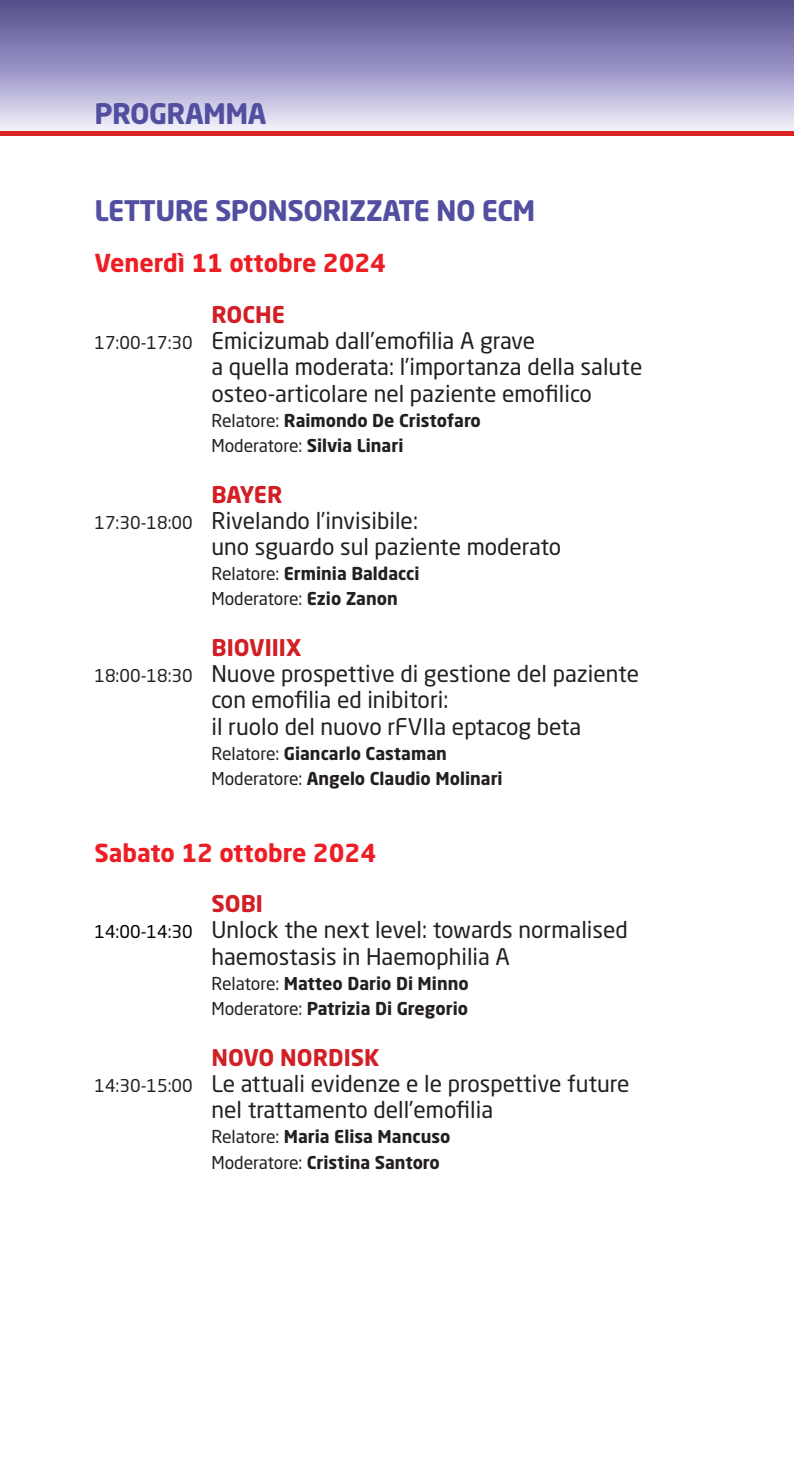
<style>
.page{position:relative;width:794px;height:1474px;background:#fff}
.page>*{position:absolute;margin:0;border:0;box-sizing:border-box;transform-origin:0 0}
.t1{font:700 28px "Neo Sans Std";letter-spacing:-.02em;color:#524fa1}
.t2{font:700 24.5px "Neo Sans Std";color:#ed1d24}
.t3{font:22.75px "Neo Sans Std";color:#231f20}
.t4{font:700 22.75px "Neo Sans Std";color:#d21f26}
.t5{font:700 17.5px/25.2px "Neo Sans Std";color:#231f20}
.s1{font-size:17.5px}
.s2{font-weight:400}
.s3{font-size:17.5px;color:#000}
</style>
<div class="page">
<div style="left:0;top:0;width:794px;height:135px;background:linear-gradient(to bottom,#4b458a,#f1efff)"></div>
<hr style="left:0;top:131px;width:794px;height:4px;background:#da2428">
<p class="t1" style="left:94px;top:95px;width:174px">PROGRAMMA</p>
<p class="t1" style="left:94px;top:193px;width:442px">LETTURE SPONSORIZZATE NO ECM</p>
<p class="t2" style="left:94px;top:248px;width:293px">Venerdì 11 ottobre 2024</p>
<p class="t4" style="left:211px;top:300px;width:75px">ROCHE</p>
<p class="t3" style="left:94px;top:327px;width:442px"><span class="s1">17:00-17:30</span> Emicizumab dall’emofilia A grave</p>
<p class="t3" style="left:211px;top:353px;width:432px">a quella moderata: l’importanza della salute</p>
<p class="t3" style="left:211px;top:379px;width:382px">osteo-articolare nel paziente emofilico</p>
<p class="t5" style="left:211px;top:407px;width:271px"><span class="s2">Relatore:</span> Raimondo De Cristofaro<br><span class="s2">Moderatore:</span> Silvia Linari</p>
<p class="t4" style="left:211px;top:479px;width:73px">BAYER</p>
<p class="t3" style="left:94px;top:506px;width:325px"><span class="s1">17:30-18:00</span> Rivelando l’invisibile:</p>
<p class="t3" style="left:211px;top:533px;width:351px">uno sguardo sul paziente moderato</p>
<p class="t5" style="left:211px;top:560px;width:210px"><span class="s2">Relatore:</span> Erminia Baldacci<br><span class="s2">Moderatore:</span> Ezio Zanon</p>
<p class="t4" style="left:211px;top:633px;width:92px">BIOVIIIX</p>
<p class="t3" style="left:94px;top:660px;width:546px"><span class="s1">18:00-18:30</span> Nuove prospettive di gestione del paziente</p>
<p class="t3" style="left:211px;top:686px;width:238px">con emofilia ed inibitori:</p>
<p class="t3" style="left:211px;top:712px;width:371px">il ruolo del nuovo rFVIIa eptacog beta</p>
<p class="t5" style="left:211px;top:740px;width:293px"><span class="s2">Relatore:</span> Giancarlo Castaman<br><span class="s2">Moderatore:</span> Angelo Claudio Molinari</p>
<p class="t2" style="left:94px;top:837px;width:283px">Sabato 12 ottobre 2024</p>
<p class="t4" style="left:211px;top:889px;width:53px">SOBI</p>
<p class="t3" style="left:94px;top:916px;width:535px"><span class="s3">14:00-14:30</span> Unlock the next level: towards normalised</p>
<p class="t3" style="left:211px;top:942px;width:300px">haemostasis in Haemophilia A</p>
<p class="t5" style="left:211px;top:970px;width:259px"><span class="s2">Relatore:</span> Matteo Dario Di Minno<br><span class="s2">Moderatore:</span> Patrizia Di Gregorio</p>
<p class="t4" style="left:211px;top:1042px;width:170px">NOVO NORDISK</p>
<p class="t3" style="left:94px;top:1069px;width:536px"><span class="s1">14:30-15:00</span> Le attuali evidenze e le prospettive future</p>
<p class="t3" style="left:211px;top:1095px;width:283px">nel trattamento dell’emofilia</p>
<p class="t5" style="left:211px;top:1123px;width:241px"><span class="s2">Relatore:</span> Maria Elisa Mancuso<br><span class="s2">Moderatore:</span> Cristina Santoro</p>
</div>
